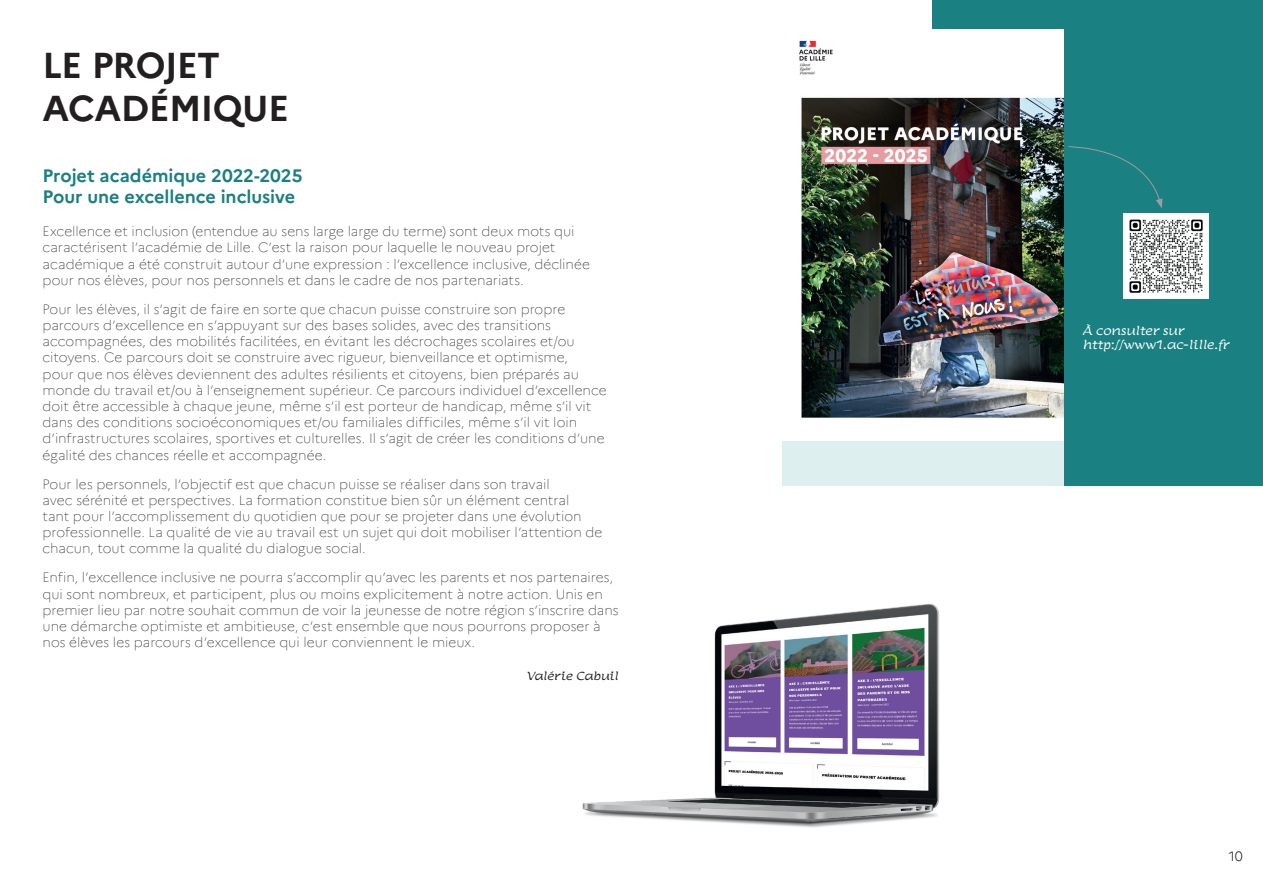
<style>
.page{position:relative;width:1263px;height:893px;background:#fff}
.page>*{position:absolute;margin:0;border:0;box-sizing:border-box;transform-origin:0 0}
.t1{font:700 36px/43.2px "Marianne";letter-spacing:-.02em;color:#231f20}
.t2{font:700 18px/21.6px "Marianne";letter-spacing:-.005em;color:#1b8082}
.t3{font:100 13.5px/16.2px "Marianne";color:#231f20}
.t4{font:300 13.5px "Marianne";color:#231f20}
.t5{font:12px/14.4px "Lumanosimo";letter-spacing:.01em;color:#fff}
.t6{font:11.25px "Lumanosimo";color:#231f20}
</style>
<div class="page">
<div style="left:932px;top:0;width:331px;height:486px;background:#1b8082"></div>
<div style="left:782px;top:440px;width:282px;height:46px;background:#deefef"></div>
<img style="left:582px;top:604px;width:358px;height:224px">
<img style="left:799px;top:30px;width:265px;height:410px">
<img style="left:1123px;top:213px;width:85px;height:85px">
<svg style="left:1068px;top:146px;width:94px;height:62px"></svg>
<h1 class="t1" style="left:43px;top:44px;width:248px">LE PROJET<br>ACADÉMIQUE</h1>
<h2 class="t2" style="left:43px;top:165px;width:262px">Projet académique 2022-2025<br>Pour une excellence inclusive</h2>
<p class="t3" style="left:43px;top:223px;width:549px">Excellence et inclusion (entendue au sens large large du terme) sont deux mots qui caractérisent l’académie de Lille. C’est la raison pour laquelle le nouveau projet académique a été construit autour d’une expression : l’excellence inclusive, déclinée pour nos élèves, pour nos personnels et dans le cadre de nos partenariats.</p>
<p class="t3" style="left:43px;top:301px;width:566px">Pour les élèves, il s’agit de faire en sorte que chacun puisse construire son propre parcours d’excellence en s’appuyant sur des bases solides, avec des transitions accompagnées, des mobilités facilitées, en évitant les décrochages scolaires et/ou citoyens. Ce parcours doit se construire avec rigueur, bienveillance et optimisme,<br>pour que nos élèves deviennent des adultes résilients et citoyens, bien préparés au monde du travail et/ou à l’enseignement supérieur. Ce parcours individuel d’excellence doit être accessible à chaque jeune, même s’il est porteur de handicap, même s’il vit dans des conditions socioéconomiques et/ou familiales difficiles, même s’il vit loin d’infrastructures scolaires, sportives et culturelles. Il s’agit de créer les conditions d’une égalité des chances réelle et accompagnée.</p>
<p class="t3" style="left:43px;top:476px;width:561px">Pour les personnels, l’objectif est que chacun puisse se réaliser dans son travail<br>avec sérénité et perspectives. La formation constitue bien sûr un élément central<br>tant pour l’accomplissement du quotidien que pour se projeter dans une évolution professionnelle. La qualité de vie au travail est un sujet qui doit mobiliser l’attention de chacun, tout comme la qualité du dialogue social.</p>
<p class="t3" style="left:43px;top:569px;width:578px">Enfin, l’excellence inclusive ne pourra s’accomplir qu’avec les parents et nos partenaires, qui sont nombreux, et participent, plus ou moins explicitement à notre action. Unis en premier lieu par notre souhait commun de voir la jeunesse de notre région s’inscrire dans une démarche optimiste et ambitieuse, c’est ensemble que nous pourrons proposer à nos élèves les parcours d’excellence qui leur conviennent le mieux.</p>
<p class="t6" style="left:527px;top:669px;width:93px">Valérie Cabuil</p>
<p class="t5" style="left:1083px;top:323px;width:148px">À consulter sur http://www1.ac-lille.fr</p>
<p class="t4" style="left:1229px;top:847px;width:16px">10</p>
</div>
